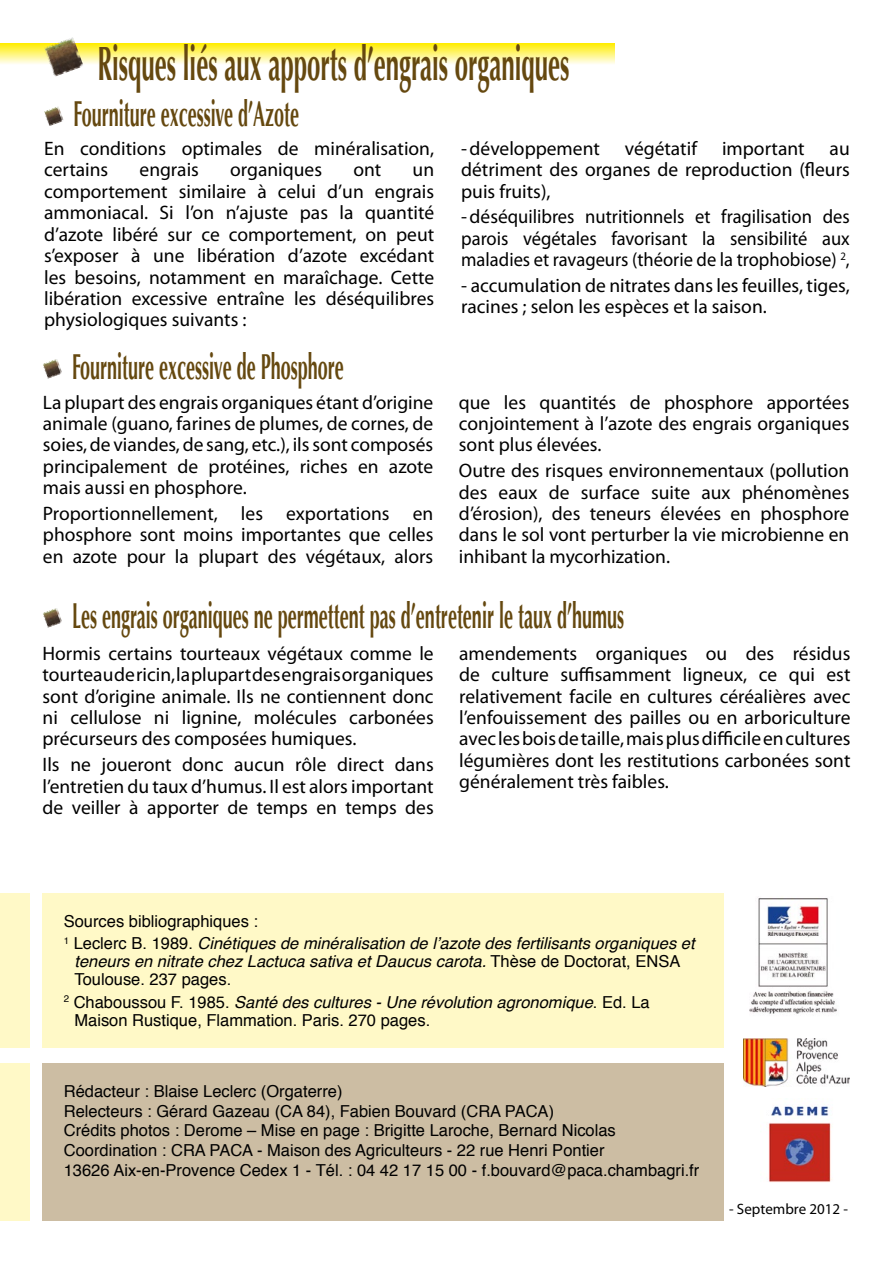
<style>
.page{position:relative;width:893px;height:1263px;background:#fff}
.page>*{position:absolute;margin:0;border:0;box-sizing:border-box;transform-origin:0 0}
.t1{font:700 48px "Optima";color:#65480f;scale:.5 1}
.t2{font:700 36px "Optima";color:#65480f;scale:.5 1}
.t3{font:19.5px/21.5px "Myriad Pro";color:#000;text-align:justify}
.t4{font:16.5px/19.8px "Helvetica";color:#000}
.t5{font:italic 16.5px/22.4px "Helvetica";color:#000}
.t6{font:15px "Myriad Pro";color:#000}
.s1{font-style:normal}
.s2{font-style:italic}
</style>
<div class="page">
<svg style="left:0;top:43px;width:614px;height:21px;background:#fff476"></svg>
<img style="left:44px;top:37px;width:40px;height:40px">
<div style="left:43px;top:1063px;width:681px;height:157px;background:#ccbda3"></div>
<div style="left:43px;top:893px;width:681px;height:154px;background:#fff9c7"></div>
<div style="left:0;top:1063px;width:30px;height:157px;background:#fff9c7"></div>
<div style="left:0;top:893px;width:30px;height:154px;background:#fff9c7"></div>
<img style="left:768px;top:1106px;width:64px;height:76px">
<img style="left:743px;top:1039px;width:106px;height:47px">
<img style="left:749px;top:898px;width:88px;height:116px">
<img style="left:44px;top:106px;width:20px;height:20px">
<img style="left:43px;top:359px;width:19px;height:20px">
<img style="left:43px;top:608px;width:19px;height:20px">
<h1 class="t1" style="left:98px;top:36px;width:945px">Risques liés aux apports d’engrais organiques</h1>
<h2 class="t2" style="left:74px;top:93px;width:453px">Fourniture excessive d’Azote</h2>
<p class="t3" style="left:44px;top:137px;width:392px">En conditions optimales de minéralisation, certains</p>
<p class="t3" style="left:140px;top:159px;width:61px">engrais</p>
<p class="t3" style="left:230px;top:159px;width:93px">organiques</p>
<p class="t3" style="left:353px;top:159px;width:29px">ont</p>
<p class="t3" style="left:44px;top:159px;width:392px;text-indent:368px">un comportement similaire à celui d’un engrais ammoniacal. Si l’on n’ajuste pas la quantité d’azote libéré sur ce comportement, on peut s’exposer à une libération d’azote excédant les besoins, notamment en maraîchage. Cette libération excessive entraîne les déséquilibres physiologiques suivants :</p>
<h2 class="t2" style="left:72px;top:345px;width:545px">Fourniture excessive de Phosphore</h2>
<p class="t3" style="left:43px;top:391px;width:392px">La plupart des engrais organiques étant d’origine animale (guano, farines de plumes, de cornes, de soies, de viandes, de sang, etc.), ils sont composés principalement de protéines, riches en azote mais aussi en phosphore.</p>
<p class="t3" style="left:43px;top:502px;width:392px">Proportionnellement, les exportations en phosphore sont moins importantes que celles en azote pour la plupart des végétaux, alors</p>
<p class="t3" style="left:461px;top:137px;width:140px">-développement</p>
<p class="t3" style="left:625px;top:137px;width:74px">végétatif</p>
<p class="t3" style="left:722px;top:137px;width:84px">important</p>
<p class="t3" style="left:461px;top:137px;width:390px;text-indent:368px">au détriment des organes de reproduction (fleurs puis fruits),</p>
<p class="t3" style="left:461px;top:206px;width:390px">-déséquilibres nutritionnels et fragilisation des parois végétales favorisant la sensibilité aux maladies et ravageurs (théorie de la trophobiose) <sup>2</sup>,</p>
<p class="t3" style="left:461px;top:274px;width:390px">- accumulation de nitrates dans les feuilles, tiges, racines ; selon les espèces et la saison.</p>
<p class="t3" style="left:459px;top:391px;width:392px">que les quantités de phosphore apportées conjointement à l’azote des engrais organiques sont plus élevées.</p>
<p class="t3" style="left:459px;top:459px;width:392px">Outre des risques environnementaux (pollution des eaux de surface suite aux phénomènes d’érosion), des teneurs élevées en phosphore dans le sol vont perturber la vie microbienne en inhibant la mycorhization.</p>
<h2 class="t2" style="left:72px;top:594px;width:1105px">Les engrais organiques ne permettent pas d’entretenir le taux d’humus</h2>
<p class="t3" style="left:43px;top:642px;width:393px">Hormis certains tourteaux végétaux comme le tourteau de ricin, la plupart des engrais organiques sont d’origine animale. Ils ne contiennent donc ni cellulose ni lignine, molécules carbonées précurseurs des composées humiques.</p>
<p class="t3" style="left:43px;top:754px;width:393px">Ils ne joueront donc aucun rôle direct dans l’entretien du taux d’humus. Il est alors important de veiller à apporter de temps en temps des</p>
<p class="t3" style="left:459px;top:642px;width:393px">amendements organiques ou des résidus de culture suffisamment ligneux, ce qui est relativement facile en cultures céréalières avec l’enfouissement des pailles ou en arboriculture avec les bois de taille, mais plus difficile en cultures légumières dont les restitutions carbonées sont généralement très faibles.</p>
<p class="t5" style="left:64px;top:910px;width:632px"><span class="s1">Sources bibliographiques :<br></span><sup>1</sup> <span class="s1">Leclerc B. 1989.</span> Cinétiques de minéralisation de l’azote des fertilisants organiques et</p>
<p class="t5" style="left:74px;top:953px;width:607px;line-height:18.1px">teneurs en nitrate chez Lactuca sativa et Daucus carota. <span class="s1">Thèse de Doctorat, ENSA<br>Toulouse. 237 pages.</span></p>
<p class="t4" style="left:74px;top:993px;width:577px;line-height:18.1px;text-indent:-11px"><sup>2</sup> Chaboussou F. 1985. <span class="s2">Santé des cultures - Une révolution agronomique</span>. Ed. La<br>Maison Rustique, Flammation. Paris. 270 pages.</p>
<p class="t4" style="left:64px;top:1081px;width:637px">Rédacteur : Blaise Leclerc (Orgaterre)<br>Relecteurs : Gérard Gazeau (CA 84), Fabien Bouvard (CRA PACA)<br>Crédits photos : Derome – Mise en page : Brigitte Laroche, Bernard Nicolas Coordination : CRA PACA - Maison des Agriculteurs - 22 rue Henri Pontier<br>13626 Aix-en-Provence Cedex 1 - Tél. : 04 42 17 15 00 - f.bouvard@paca.chambagri.fr</p>
<p class="t6" style="left:729px;top:1199px;width:120px">- Septembre 2012 -</p>
</div>
